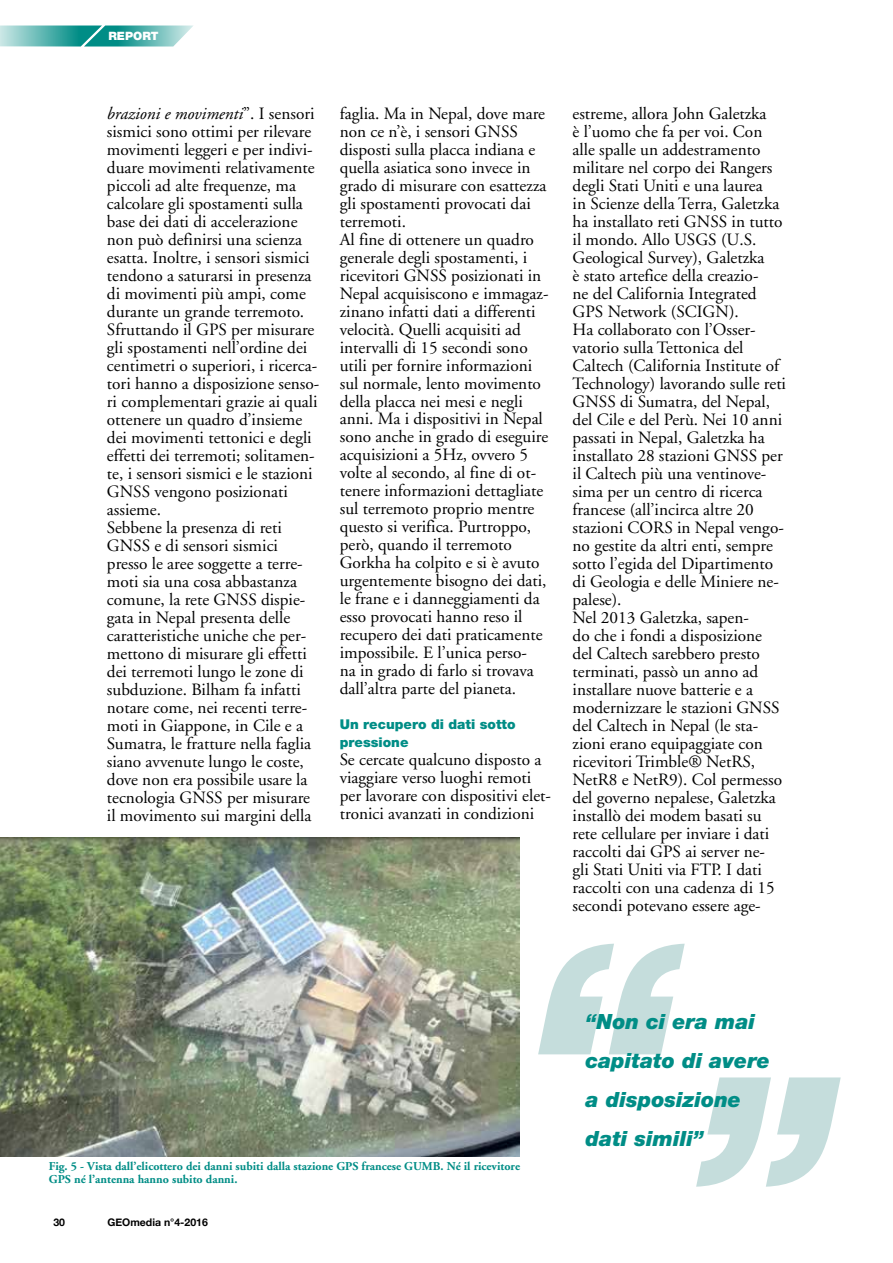
<style>
.page{position:relative;width:893px;height:1263px;background:#fff}
.page>*{position:absolute;margin:0;border:0;box-sizing:border-box;transform-origin:0 0}
.t1{font:italic 900 291.9px "Helvetica Neue";color:#c5dddc}
.t2{font:italic 900 288px "Helvetica Neue";color:#c5dddc}
.t3{font:italic 900 21px/39px "Helvetica Neue";color:#008d86}
.t4{font:17.25px/18px "Adobe Garamond";color:#000}
.t5{font:900 13.5px/18px "Helvetica Neue";color:#008d86}
.t6{font:700 12px/13.5px "Adobe Garamond";color:#008d86}
.t7{font:900 11.55px "Helvetica Neue";color:#fff}
.t8{font:700 10.5px "Helvetica Neue";color:#000}
.s1{font-style:italic}
</style>
<div class="page">
<svg style="left:0;top:26px;width:193px;height:21px;background:#5fb7b3"></svg>
<img style="left:0;top:838px;width:520px;height:319px">
<p class="t7" style="left:108px;top:29px;width:52px">REPORT</p>
<p class="t4" style="left:107px;top:105px;width:214px"><span class="s1">brazioni e movimenti</span>”. I sensori sismici sono ottimi per rilevare movimenti leggeri e per indivi&shy;duare movimenti relativamente piccoli ad alte frequenze, ma calcolare gli spostamenti sulla base dei dati di accelerazione non può definirsi una scienza esatta. Inoltre, i sensori sismici tendono a saturarsi in presenza di movimenti più ampi, come durante un grande terremoto.<br>Sfruttando il GPS per misurare gli spostamenti nell’ordine dei centimetri o superiori, i ricerca&shy;tori hanno a disposizione senso&shy;ri complementari grazie ai quali ottenere un quadro d’insieme dei movimenti tettonici e degli effetti dei terremoti; solitamen&shy;te, i sensori sismici e le stazioni<br>GNSS vengono posizionati assieme.<br>Sebbene la presenza di reti<br>GNSS e di sensori sismici presso le aree soggette a terre&shy;moti sia una cosa abbastanza comune, la rete GNSS dispie&shy;gata in Nepal presenta delle caratteristiche uniche che per&shy;mettono di misurare gli effetti dei terremoti lungo le zone di subduzione. Bilham fa infatti notare come, nei recenti terre&shy;moti in Giappone, in Cile e a<br>Sumatra, le fratture nella faglia siano avvenute lungo le coste, dove non era possibile usare la tecnologia GNSS per misurare il movimento sui margini della</p>
<p class="t4" style="left:340px;top:105px;width:210px">faglia. Ma in Nepal, dove mare non ce n’è, i sensori GNSS disposti sulla placca indiana e quella asiatica sono invece in grado di misurare con esattezza gli spostamenti provocati dai terremoti.<br>Al fine di ottenere un quadro generale degli spostamenti, i ricevitori GNSS posizionati in<br>Nepal acquisiscono e immagaz&shy;zinano infatti dati a differenti velocità. Quelli acquisiti ad intervalli di 15 secondi sono utili per fornire informazioni sul normale, lento movimento della placca nei mesi e negli anni. Ma i dispositivi in Nepal sono anche in grado di eseguire acquisizioni a 5Hz, ovvero 5 volte al secondo, al fine di ot&shy;tenere informazioni dettagliate sul terremoto proprio mentre questo si verifica. Purtroppo, però, quando il terremoto<br>Gorkha ha colpito e si è avuto urgentemente bisogno dei dati, le frane e i danneggiamenti da esso provocati hanno reso il recupero dei dati praticamente impossibile. E l’unica perso-<br>na in grado di farlo si trovava dall’altra parte del pianeta.</p>
<p class="t5" style="left:340px;top:715px;width:177px">Un recupero di dati sotto pressione</p>
<p class="t4" style="left:340px;top:751px;width:213px">Se cercate qualcuno disposto a viaggiare verso luoghi remoti per lavorare con dispositivi elet&shy;tronici avanzati in condizioni</p>
<p class="t4" style="left:573px;top:105px;width:215px">estreme, allora John Galetzka<br>è l’uomo che fa per voi. Con alle spalle un addestramento militare nel corpo dei Rangers degli Stati Uniti e una laurea<br>in Scienze della Terra, Galetzka ha installato reti GNSS in tutto il mondo. Allo USGS (U.S.<br>Geological Survey), Galetzka<br>è stato artefice della creazio-<br>ne del California Integrated<br>GPS Network (SCIGN).<br>Ha collaborato con l’Osser&shy;vatorio sulla Tettonica del<br>Caltech (California Institute of<br>Technology) lavorando sulle reti<br>GNSS di Sumatra, del Nepal, del Cile e del Perù. Nei 10 anni passati in Nepal, Galetzka ha installato 28 stazioni GNSS per il Caltech più una ventinove&shy;sima per un centro di ricerca francese (all’incirca altre 20 stazioni CORS in Nepal vengo&shy;no gestite da altri enti, sempre sotto l’egida del Dipartimento di Geologia e delle Miniere ne&shy;palese).<br>Nel 2013 Galetzka, sapen-<br>do che i fondi a disposizione del Caltech sarebbero presto terminati, passò un anno ad installare nuove batterie e a modernizzare le stazioni GNSS del Caltech in Nepal (le sta&shy;zioni erano equipaggiate con ricevitori Trimble® NetRS,<br>NetR8 e NetR9). Col permesso del governo nepalese, Galetzka installò dei modem basati su rete cellulare per inviare i dati raccolti dai GPS ai server ne-<br>gli Stati Uniti via FTP. I dati raccolti con una cadenza di 15 secondi potevano essere age-</p>
<p class="t6" style="left:49px;top:1159px;width:473px">Fig. 5 - Vista dall’elicottero dei danni subiti dalla stazione GPS francese GUMB. Né il ricevitore<br>GPS né l’antenna hanno subito danni.</p>
<p class="t8" style="left:53px;top:1214px;width:13px">30</p>
<p class="t8" style="left:107px;top:1214px;width:102px">GEOmedia n°4-2016</p>
<h1 class="t1" style="left:697px;top:1129px;width:153px;rotate:-180deg">”</h1>
<p class="t3" style="left:586px;top:1002px;width:186px">“Non ci era mai capitato di avere a disposizione dati simili”</p>
<h2 class="t2" style="left:684px;top:1004px;width:151px">”</h2>
</div>
